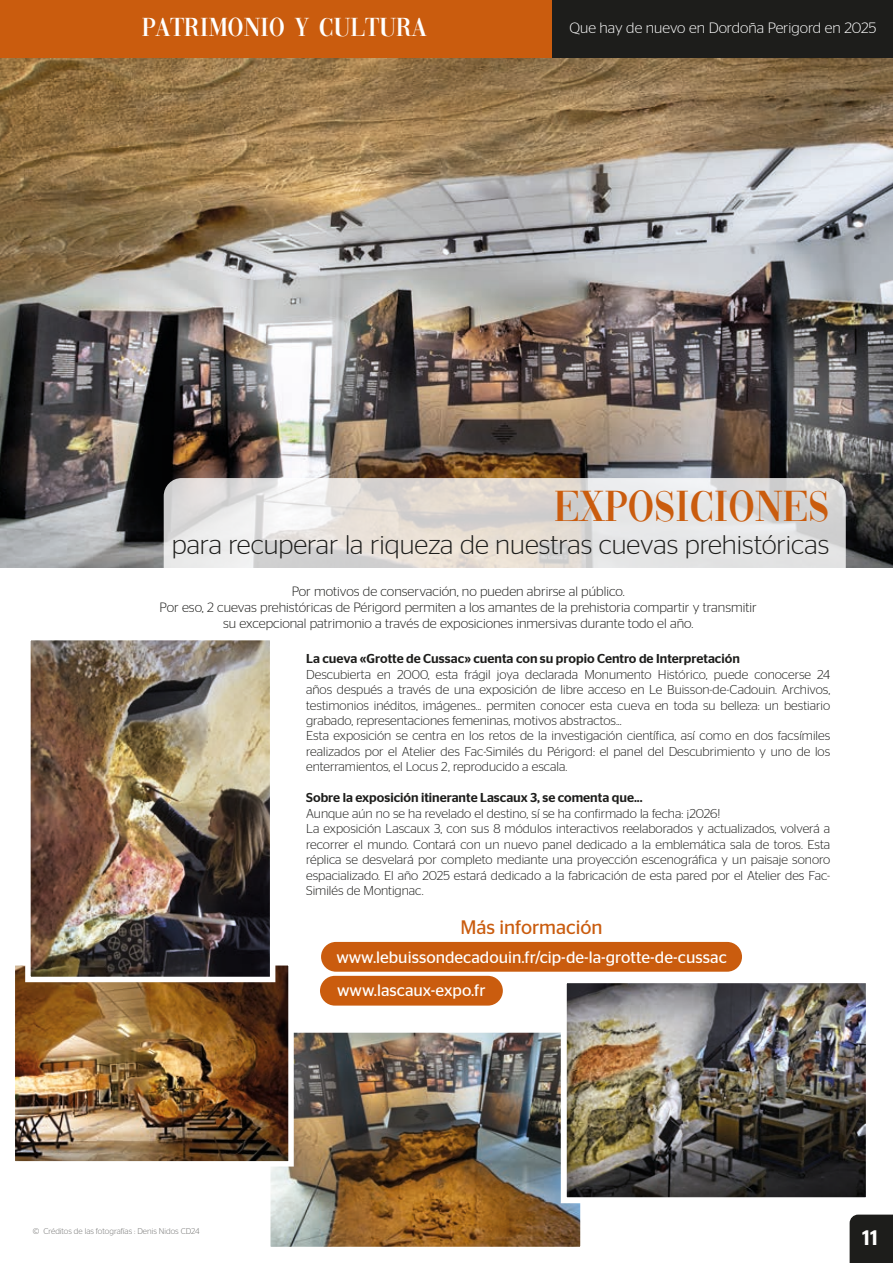
<style>
.page{position:relative;width:893px;height:1263px;background:#fff}
.page>*{position:absolute;margin:0;border:0;box-sizing:border-box;transform-origin:0 0}
.t1{font:45px "Vogue";color:#ca5c0e}
.t2{font:300 27px "Stag Sans";color:#1d1d1b}
.t3{font:27px "Vogue";color:#fff}
.t4{font:500 21px "Stag Sans";color:#fff}
.t5{font:19.5px "Stag Sans";color:#ca5c0e}
.t6{font:16.5px "Stag Sans";color:#fff}
.t7{font:300 15px "Stag Sans";color:#fff}
.t8{font:300 13.5px/16.2px "Stag Sans";color:#1d1d1b;text-align:center}
.t9{font:300 12.9px/15.5px "Stag Sans";color:#1d1d1b}
.t10{font:500 12.9px "Stag Sans";color:#1d1d1b}
.t11{font:300 8.25px "Stag Sans";color:#70706f}
</style>
<div class="page">
<img style="left:0;top:57px;width:893px;height:511px">
<svg style="left:164px;top:478px;width:682px;height:109px"></svg>
<div style="left:850px;top:1214px;width:43px;height:49px;background:#1d1d1b"></div>
<div style="left:321px;top:942px;width:421px;height:30px;background:#ca5c0e;border-radius:15px"></div>
<img style="left:271px;top:1034px;width:308px;height:212px">
<div style="left:264px;top:1027px;width:322px;height:226px;border:6px solid #fff"></div>
<img style="left:16px;top:966px;width:272px;height:194px">
<div style="left:10px;top:960px;width:284px;height:206px;border:5px solid #fff"></div>
<img style="left:568px;top:984px;width:297px;height:212px">
<div style="left:561px;top:977px;width:311px;height:226px;border:6px solid #fff"></div>
<img style="left:31px;top:641px;width:238px;height:335px">
<div style="left:25px;top:635px;width:250px;height:347px;border:5px solid #fff"></div>
<div style="left:320px;top:976px;width:183px;height:29px;background:#ca5c0e;border-radius:15px"></div>
<div style="left:0;top:0;width:553px;height:57px;background:#ca5c0e"></div>
<div style="left:553px;top:0;width:340px;height:57px;background:#1d1d1b"></div>
<h2 class="t3" style="left:142px;top:18px;width:286px">PATRIMONIO Y CULTURA</h2>
<p class="t7" style="left:569px;top:20px;width:309px">Que hay de nuevo en Dordoña Perigord en 2025</p>
<h1 class="t1" style="left:554px;top:490px;width:277px">EXPOSICIONES</h1>
<h2 class="t2" style="left:172px;top:530px;width:659px">para recuperar la riqueza de nuestras cuevas prehistóricas</h2>
<p class="t8" style="left:160px;top:582px;width:599px">Por motivos de conservación, no pueden abrirse al público.<br>Por eso, 2 cuevas prehistóricas de Périgord permiten a los amantes de la prehistoria compartir y transmitir su excepcional patrimonio a través de exposiciones inmersivas durante todo el año.</p>
<p class="t10" style="left:306px;top:651px;width:435px">La cueva «Grotte de Cussac» cuenta con su propio Centro de Interpretación</p>
<p class="t9" style="left:306px;top:666px;width:526px">Descubierta en 2000, esta frágil joya declarada Monumento Histórico, puede conocerse 24 años después a través de una exposición de libre acceso en Le Buisson-de-Cadouin. Archivos, testimonios inéditos, imágenes... permiten conocer esta cueva en toda su belleza: un bestiario grabado, representaciones femeninas, motivos abstractos...<br>Esta exposición se centra en los retos de la investigación científica, así como en dos facsímiles realizados por el Atelier des Fac-Similés du Périgord: el panel del Descubrimiento y uno de los enterramientos, el Locus 2, reproducido a escala.</p>
<p class="t10" style="left:306px;top:790px;width:338px">Sobre la exposición itinerante Lascaux 3, se comenta que...</p>
<p class="t9" style="left:306px;top:805px;width:526px">Aunque aún no se ha revelado el destino, sí se ha confirmado la fecha: ¡2026!<br>La exposición Lascaux 3, con sus 8 módulos interactivos reelaborados y actualizados, volverá a recorrer el mundo. Contará con un nuevo panel dedicado a la emblemática sala de toros. Esta réplica se desvelará por completo mediante una proyección escenográfica y un paisaje sonoro espacializado. El año 2025 estará dedicado a la fabricación de esta pared por el Atelier des Fac-Similés de Montignac.</p>
<h3 class="t5" style="left:460px;top:917px;width:144px">Más información</h3>
<p class="t6" style="left:336px;top:948px;width:392px">www.lebuissondecadouin.fr/cip-de-la-grotte-de-cussac</p>
<p class="t11" style="left:33px;top:1226px;width:168px">© Créditos de las fotografías : Denis Nidos CD24</p>
<p class="t6" style="left:337px;top:981px;width:150px">www.lascaux-expo.fr</p>
<h3 class="t4" style="left:862px;top:1225px;width:17px">11</h3>
</div>
